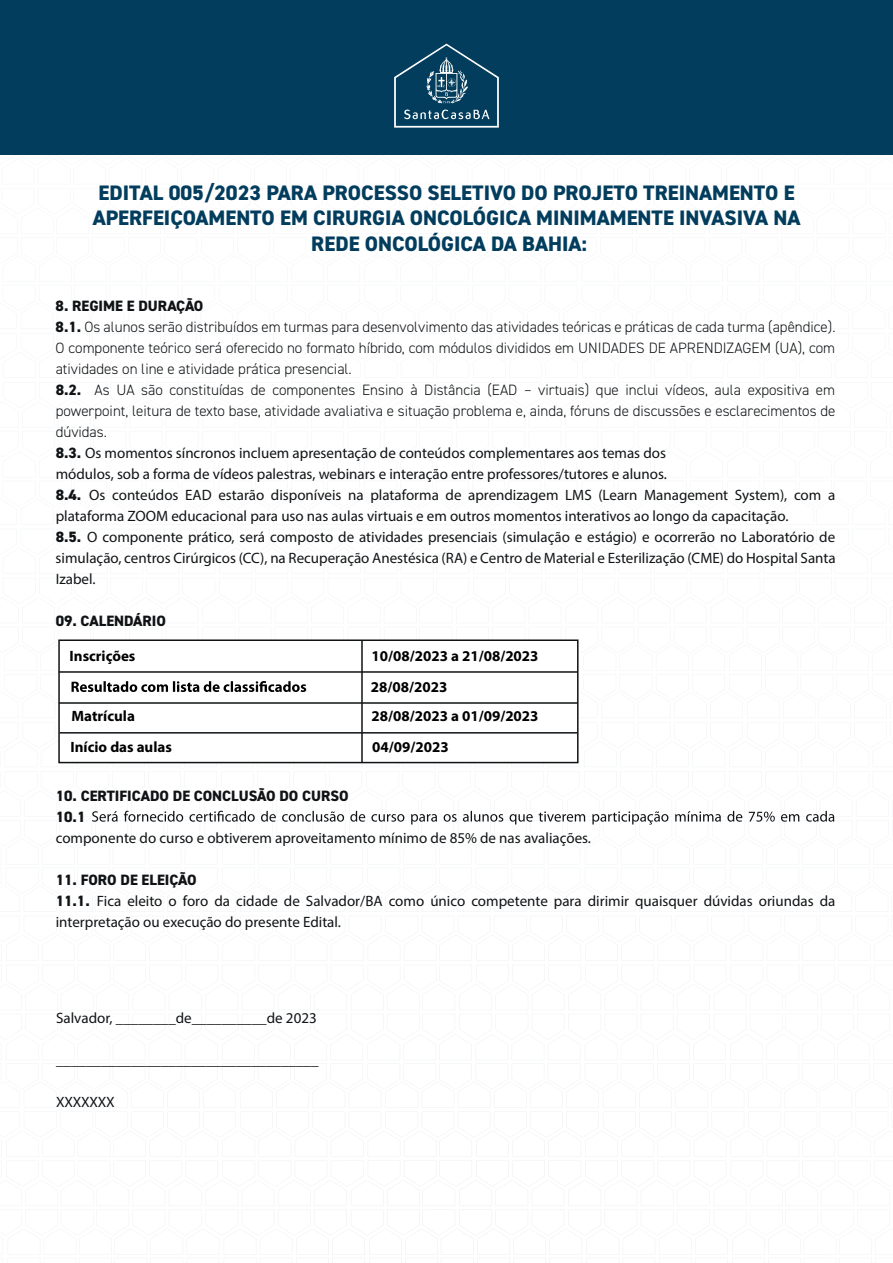
<style>
.page{position:relative;width:893px;height:1263px;background:#fff}
.page>*{position:absolute;margin:0;border:0;box-sizing:border-box;transform-origin:0 0}
.t1{font:800 21px/25.2px "DIN2014";color:#023d5d;text-align:center}
.t2{font:15px/21px "Myriad Pro";color:#101315}
.t3{font:300 15px/21px "DIN2014";color:#101315}
.t4{font:700 15px/30.2px "Myriad Pro";color:#000001}
.t5{font:800 15px/21px "DIN2014";color:#101315}
.s1{font-weight:800}
.s2{font-family:"DIN2014";font-weight:800}
</style>
<div class="page">
<div style="left:0;top:0;width:893px;height:155px;background:#023d5d"></div>
<svg style="left:394px;top:43px;width:105px;height:85px"></svg>
<svg style="left:92px;top:811px;width:742px;height:14px"></svg>
<div style="left:58px;top:639px;width:521px;height:124px;background:#fff;border:2px solid #101315"></div>
<hr style="left:361px;top:640px;width:2px;height:122px;background:#101315">
<hr style="left:59px;top:671px;width:519px;height:2px;background:#101315">
<hr style="left:59px;top:702px;width:519px;height:2px;background:#101315">
<hr style="left:60px;top:732px;width:517px;height:1px;background:#101315">
<svg style="left:72px;top:681px;width:234px;height:11px"></svg>
<h1 class="t1" style="left:93px;top:180px;width:709px">EDITAL 005/2023 PARA PROCESSO SELETIVO DO PROJETO TREINAMENTO E<br>APERFEIÇOAMENTO EM CIRURGIA ONCOLÓGICA MINIMAMENTE INVASIVA NA<br>REDE ONCOLÓGICA DA BAHIA:</h1>
<p class="t3" style="left:56px;top:295px;width:781px"><span class="s1">8. REGIME E DURAÇÃO<br>8.1.</span> Os alunos serão distribuídos em turmas para desenvolvimento das atividades teóricas e práticas de cada turma (apêndice).<br>O componente teórico será oferecido no formato híbrido, com módulos divididos em UNIDADES DE APRENDIZAGEM (UA), com atividades on line e atividade prática presencial.<br><span class="s1">8.2.</span> As UA são constituídas de componentes Ensino à Distância (EAD – virtuais) que inclui vídeos, aula expositiva em powerpoint, leitura de texto base, atividade avaliativa e situação problema e, ainda, fóruns de discussões e esclarecimentos de dúvidas.</p>
<p class="t2" style="left:56px;top:442px;width:781px"><span class="s2">8.3.</span> Os momentos síncronos incluem apresentação de conteúdos complementares aos temas dos<br>módulos, sob a forma de vídeos palestras, webinars e interação entre professores/tutores e alunos.<br><span class="s2">8.4.</span> Os conteúdos EAD estarão disponíveis na plataforma de aprendizagem LMS (Learn Management System), com a plataforma ZOOM educacional para uso nas aulas virtuais e em outros momentos interativos ao longo da capacitação.<br><span class="s2">8.5.</span> O componente prático, será composto de atividades presenciais (simulação e estágio) e ocorrerão no Laboratório de simulação, centros Cirúrgicos (CC), na Recuperação Anestésica (RA) e Centro de Material e Esterilização (CME) do Hospital Santa Izabel.</p>
<p class="t5" style="left:56px;top:610px;width:112px">09. CALENDÁRIO</p>
<p class="t4" style="left:70px;top:641px;width:67px">Inscrições</p>
<p class="t4" style="left:371px;top:641px;width:169px">10/08/2023 a 21/08/2023<br>28/08/2023<br>28/08/2023 a 01/09/2023<br>04/09/2023</p>
<p class="t4" style="left:71px;top:701px;width:103px">Matrícula<br>Início das aulas</p>
<p class="t5" style="left:56px;top:785px;width:294px">10. CERTIFICADO DE CONCLUSÃO DO CURSO<br>10.1</p>
<p class="t2" style="left:56px;top:827px;width:537px">componente do curso e obtiverem aproveitamento mínimo de 85% de nas avaliações.</p>
<p class="t5" style="left:56px;top:869px;width:142px">11. FORO DE ELEIÇÃO</p>
<p class="t2" style="left:56px;top:890px;width:781px"><span class="s2">11.1.</span> Fica eleito o foro da cidade de Salvador/BA como único competente para dirimir quaisquer dúvidas oriundas da interpretação ou execução do presente Edital.</p>
<p class="t2" style="left:56px;top:1007px;width:262px">Salvador, ________de__________de 2023</p>
<p class="t2" style="left:56px;top:1049px;width:264px">___________________________________</p>
<p class="t2" style="left:56px;top:1091px;width:60px">XXXXXXX</p>
</div>
